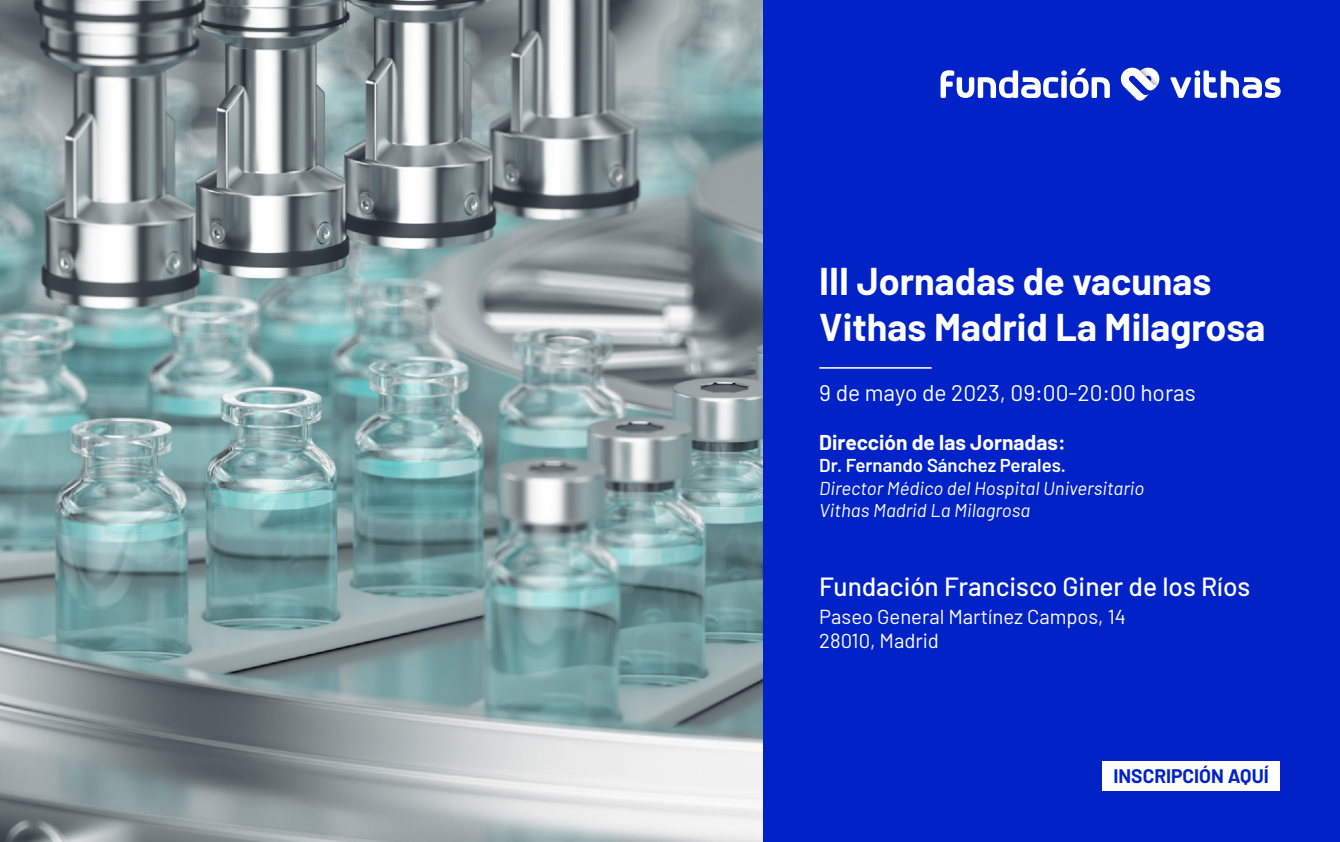
<style>
.page{position:relative;width:1340px;height:842px;background:#fff}
.page>*{position:absolute;margin:0;border:0;box-sizing:border-box;transform-origin:0 0}
.t1{font:700 37.8px/45.4px "Barlow";color:#fff}
.t2{font:500 26.32px "Barlow";color:#fff}
.t3{font:22.72px "Barlow";color:#fff}
.t4{font:700 20.93px "Barlow";color:#fff}
.t5{font:20.25px "Barlow";color:#fff}
.t6{font:700 19.12px "Barlow";color:#0022c7}
.t7{font:italic 18.68px/22.3px "Barlow";color:#fff}
.s1{font-weight:600;font-style:normal}
</style>
<div class="page">
<img style="left:0;top:0;width:763px;height:842px">
<div style="left:763px;top:0;width:576px;height:842px;background:#0022c7"></div>
<hr style="left:819px;top:367px;width:112px;height:2px;background:#fff">
<svg style="left:940px;top:68px;width:169px;height:30px"></svg>
<svg style="left:1170px;top:70px;width:110px;height:28px"></svg>
<svg style="left:1120px;top:68px;width:40px;height:33px"></svg>
<div style="left:1101px;top:761px;width:178px;height:29px;background:#fff"></div>
<p class="t1" style="left:819px;top:256px;width:448px">III Jornadas de vacunas<br>Vithas Madrid La Milagrosa</p>
<p class="t3" style="left:819px;top:376px;width:378px">9 de mayo de 2023, 09:00-20:00 horas</p>
<p class="t4" style="left:819px;top:427px;width:248px">Dirección de las Jornadas:</p>
<p class="t7" style="left:819px;top:453px;width:326px"><span class="s1">Dr. Fernando Sánchez Perales.<br></span>Director Médico del Hospital Universitario<br>Vithas Madrid La Milagrosa</p>
<p class="t2" style="left:819px;top:568px;width:432px">Fundación Francisco Giner de los Ríos</p>
<p class="t5" style="left:819px;top:602px;width:308px">Paseo General Martínez Campos, 14</p>
<p class="t5" style="left:819px;top:626px;width:121px">28010, Madrid</p>
<p class="t6" style="left:1113px;top:762px;width:157px">INSCRIPCIÓN AQUÍ</p>
</div>
